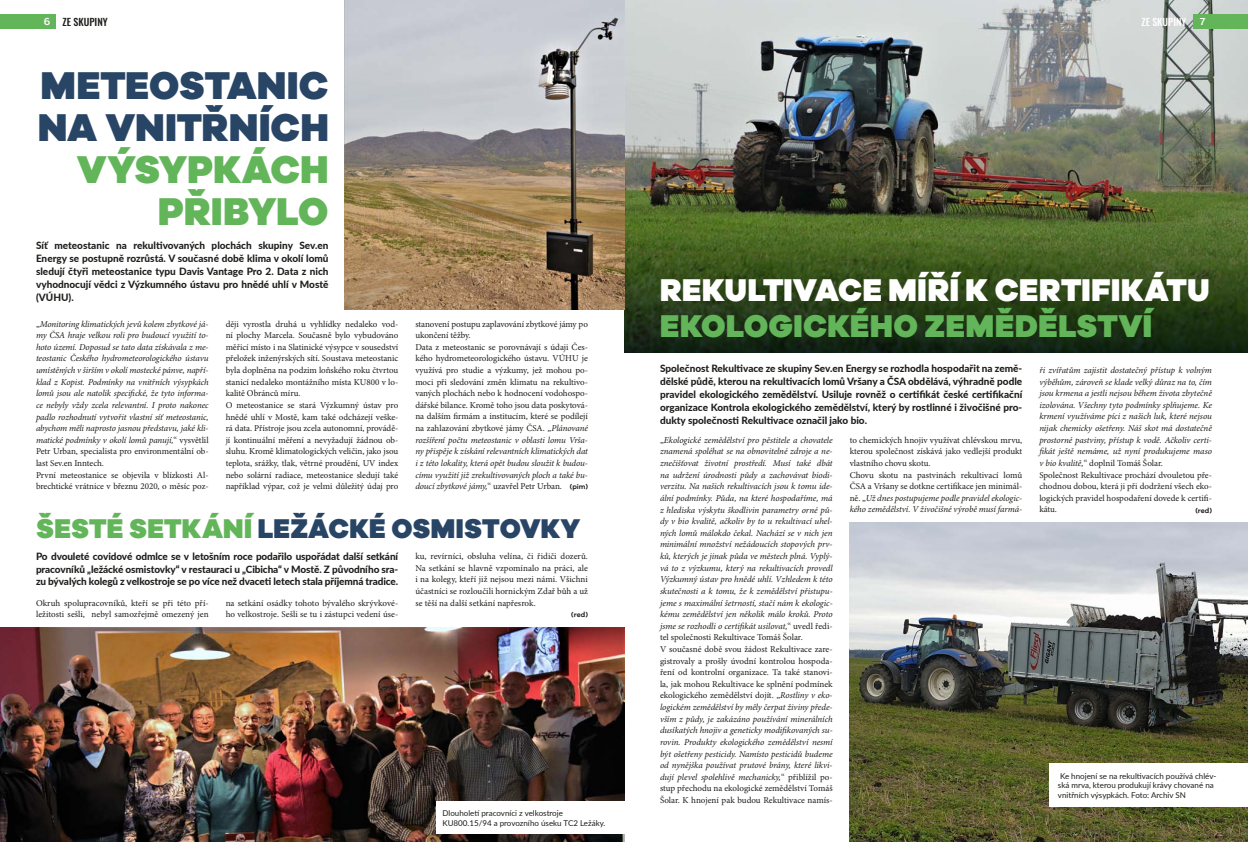
<style>
.page{position:relative;width:1248px;height:842px;background:#fff}
.page>*{position:absolute;margin:0;border:0;box-sizing:border-box;transform-origin:0 0}
.t1{font:900 40px/42px "Galano Grotesque";color:#284566}
.t2{font:900 40px/42px "Galano Grotesque";letter-spacing:.005em;color:#63b55a;text-align:right}
.t3{font:900 32.5px "Galano Grotesque";letter-spacing:.01em;color:#fff}
.t4{font:900 32.5px "Galano Grotesque";letter-spacing:.01em;color:#63b55a}
.t5{font:900 28px "Galano Grotesque";letter-spacing:.01em;color:#284566}
.t6{font:800 10px/13px "Lato";color:#1d1d1b;text-align:justify}
.t7{font:500 10px "Oswald";color:#1d1d1b}
.t8{font:500 10px "Oswald";color:#fff}
.t9{font:700 10px "Amsi Pro";color:#fff}
.t10{font:italic 9px/11.6px "Minion Pro";letter-spacing:-.01em;color:#1d1d1b}
.t11{font:9px/11.6px "Minion Pro";letter-spacing:-.005em;color:#1d1d1b}
.t12{font:8px/9.6px "Lato";color:#1d1d1b}
.t13{font:600 7px "Galano Grotesque Alt";color:#1d1d1b}
.s1{font-family:"Amsi Pro";font-weight:700;color:#fff}
.s2{font-style:normal}
.s3{font-style:italic}
.s4{font-family:"Galano Grotesque Alt";font-weight:600;font-size:7px}
.s5{color:#63b55a}
</style>
<div class="page">
<img style="left:624px;top:0;width:623px;height:223px">
<svg style="left:624px;top:223px;width:623px;height:130px;background:#32491b"></svg>
<div style="left:0;top:14px;width:56px;height:14px;background:#63b55a"></div>
<div style="left:1192px;top:14px;width:55px;height:14px;background:#63b55a"></div>
<img style="left:0;top:627px;width:624px;height:215px">
<div style="left:437px;top:801px;width:189px;height:33px;background:#fff"></div>
<img style="left:344px;top:0;width:280px;height:310px">
<img style="left:849px;top:522px;width:398px;height:320px">
<div style="left:1049px;top:763px;width:198px;height:44px;background:#fff"></div>
<p class="t7" style="left:44px;top:15px;width:65px"><span class="s1">6</span> ZE SKUPINY</p>
<p class="t8" style="left:1141px;top:15px;width:47px">ZE SKUPINY</p>
<p class="t9" style="left:1199px;top:14px;width:7px">7</p>
<h1 class="t1" style="left:38px;top:63px;width:292px">METEOSTANIC<br>NA VNITŘNÍCH</h1>
<h1 class="t2" style="left:77px;top:147px;width:253px">VÝSYPKÁCH<br>PŘIBYLO</h1>
<p class="t6" style="left:36px;top:238px;width:294px">Síť meteostanic na rekultivovaných plochách skupiny Sev.en Energy se postupně rozrůstá. V současné době klima v okolí lomů sledují čtyři meteostanice typu Davis Vantage Pro 2. Data z nich vyhodnocují vědci z Výzkumného ústavu pro hnědé uhlí v Mostě (VÚHU).</p>
<p class="t10" style="left:36px;top:318px;width:174px"><span class="s2">„</span>Monitoring klimatických jevů kolem zbytkové já&shy;my ČSA hraje velkou roli pro budoucí využití to&shy;hoto území. Doposud se tato data získávala z me&shy;teostanic Českého hydrometeorologického ústavu umístěných v širším v okolí mostecké pánve, napří&shy;klad z Kopist. Podmínky na vnitřních výsypkách lomů jsou ale natolik specifické, že tyto informa&shy;ce nebyly vždy zcela relevantní. I proto nakonec padlo rozhodnutí vytvořit vlastní síť meteostanic, abychom měli naprosto jasnou představu, jaké kli&shy;matické podmínky v okolí lomů panují,<span class="s2">“ vysvětlil Petr Urban, specialista pro environmentální ob&shy;last Sev.en Inntech.<br>První meteostanice se objevila v blízkosti Al&shy;brechtické vrátnice v březnu 2020, o měsíc poz-</span></p>
<p class="t11" style="left:226px;top:318px;width:174px">ději vyrostla druhá u vyhlídky nedaleko vod&shy;ní plochy Marcela. Současně bylo vybudováno měřicí místo i na Slatinické výsypce v sousedství přeložek inženýrských sítí. Soustava meteostanic byla doplněna na podzim loňského roku čtvrtou stanicí nedaleko montážního místa KU800 v lo&shy;kalitě Obránců míru.<br>O meteostanice se stará Výzkumný ústav pro hnědé uhlí v Mostě, kam také odcházejí veške&shy;rá data. Přístroje jsou zcela autonomní, provádě&shy;jí kontinuální měření a nevyžadují žádnou ob&shy;sluhu. Kromě klimatologických veličin, jako jsou teplota, srážky, tlak, větrné proudění, UV index nebo solární radiace, meteostanice sledují také například výpar, což je velmi důležitý údaj pro</p>
<p class="t11" style="left:415px;top:318px;width:174px">stanovení postupu zaplavování zbytkové jámy po ukončení těžby.<br>Data z meteostanic se porovnávají s údaji Čes&shy;kého hydrometeorologického ústavu. VÚHU je využívá pro studie a výzkumy, jež mohou po&shy;moci při sledování změn klimatu na rekultivo&shy;vaných plochách nebo k hodnocení vodohospo&shy;dářské bilance. Kromě toho jsou data poskytová&shy;na dalším firmám a institucím, které se podílejí na zahlazování zbytkové jámy ČSA. „<span class="s3">Plánované rozšíření počtu meteostanic v oblasti lomu Vrša&shy;ny přispěje k získání relevantních klimatických dat i z této lokality, která opět budou sloužit k budou&shy;címu využití již zrekultivovaných ploch a také bu&shy;doucí zbytkové jámy,</span>“ uzavřel Petr Urban. <span class="s4">(pim)</span></p>
<h3 class="t5" style="left:36px;top:510px;width:546px"><span class="s5">ŠESTÉ SETKÁNÍ</span> LEŽÁCKÉ OSMISTOVKY</h3>
<p class="t6" style="left:36px;top:550px;width:364px;line-height:12.5px">Po dvouleté covidové odmlce se v letošním roce podařilo uspořádat další setkání pracovníků „ležácké osmistovky“ v restauraci u „Cibicha“ v Mostě. Z původního sra&shy;zu bývalých kolegů z velkostroje se po více než dvaceti letech stala příjemná tradice.</p>
<p class="t11" style="left:415px;top:550px;width:174px;text-align:justify">ku, revírníci, obsluha velína, či řidiči dozerů.<br>Na setkání se hlavně vzpomínalo na práci, ale i na kolegy, kteří již nejsou mezi námi. Všichni účastníci se rozloučili hornickým Zdař bůh a už se těší na další setkání napřesrok.</p>
<p class="t13" style="left:571px;top:610px;width:18px">(red)</p>
<p class="t11" style="left:36px;top:597px;width:174px">Okruh spolupracovníků, kteří se při této pří&shy;ležitosti sešli, nebyl samozřejmě omezený jen</p>
<p class="t11" style="left:226px;top:597px;width:174px">na setkání osádky tohoto bývalého skrývkové&shy;ho velkostroje. Sešli se tu i zástupci vedení úse-</p>
<p class="t12" style="left:442px;top:808px;width:164px">Dlouholetí pracovníci z velkostroje<br>KU800.15/94 a provozního úseku TC2 Ležáky.</p>
<h2 class="t3" style="left:660px;top:269px;width:551px">REKULTIVACE MÍŘÍ K CERTIFIKÁTU</h2>
<h2 class="t4" style="left:660px;top:305px;width:493px">EKOLOGICKÉHO ZEMĚDĚLSTVÍ</h2>
<p class="t6" style="left:660px;top:361px;width:364px">Společnost Rekultivace ze skupiny Sev.en Energy se rozhodla hospodařit na země&shy;dělské půdě, kterou na rekultivacích lomů Vršany a ČSA obdělává, výhradně podle pravidel ekologického zemědělství. Usiluje rovněž o certifikát české certifikační organizace Kontrola ekologického zemědělství, který by rostlinné i živočišné pro&shy;dukty společnosti Rekultivace označil jako bio.</p>
<p class="t10" style="left:1039px;top:364px;width:174px">ři zvířatům zajistit dostatečný přístup k volným výběhům, zároveň se klade velký důraz na to, čím jsou krmena a jestli nejsou během života zbytečně izolována. Všechny tyto podmínky splňujeme. Ke krmení využíváme píci z našich luk, které nejsou nijak chemicky ošetřeny. Náš skot má dostatečně prostorné pastviny, přístup k vodě. Ačkoliv certi&shy;fikát ještě nemáme, už nyní produkujeme maso v bio kvalitě,<span class="s2">“ doplnil Tomáš Šolar.<br>Společnost Rekultivace prochází dvouletou pře&shy;chodnou dobou, která ji při dodržení všech eko&shy;logických pravidel hospodaření dovede k certifi&shy;kátu.</span></p>
<p class="t10" style="left:660px;top:434px;width:174px"><span class="s2">„</span>Ekologické zemědělství pro pěstitele a chovatele znamená spoléhat se na obnovitelné zdroje a ne&shy;znečišťovat životní prostředí. Musí také dbát na udržení úrodnosti půdy a zachovávat biodi&shy;verzitu. Na našich rekultivacích jsou k tomu ide&shy;ální podmínky. Půda, na které hospodaříme, má z hlediska výskytu škodlivin parametry orné pů&shy;dy v bio kvalitě, ačkoliv by to u rekultivací uhel&shy;ných lomů málokdo čekal. Nachází se v nich jen minimální množství nežádoucích stopových prv&shy;ků, kterých je jinak půda ve městech plná. Vyplý&shy;vá to z výzkumu, který na rekultivacích provedl Výzkumný ústav pro hnědé uhlí. Vzhledem k této skutečnosti a k tomu, že k zemědělství přistupu&shy;jeme s maximální šetrností, stačí nám k ekologic&shy;kému zemědělství jen několik málo kroků. Proto jsme se rozhodli o certifikát usilovat,<span class="s2">“ uvedl ředi&shy;tel společnosti Rekultivace Tomáš Šolar.<br>V současné době svou žádost Rekultivace zare&shy;gistrovaly a prošly úvodní kontrolou hospoda&shy;ření od kontrolní organizace. Ta také stanovi&shy;la, jak mohou Rekultivace ke splnění podmínek ekologického zemědělství dojít. „</span>Rostliny v eko&shy;logickém zemědělství by měly čerpat živiny přede&shy;vším z půdy, je zakázáno používání minerálních dusíkatých hnojiv a geneticky modifikovaných su&shy;rovin. Produkty ekologického zemědělství nesmí být ošetřeny pesticidy. Namísto pesticidů budeme od nynějška používat prutové brány, které likvi&shy;dují plevel spolehlivě mechanicky,<span class="s2">“ přiblížil po&shy;stup přechodu na ekologické zemědělství Tomáš Šolar. K hnojení pak budou Rekultivace namís-</span></p>
<p class="t11" style="left:849px;top:434px;width:174px">to chemických hnojiv využívat chlévskou mrvu, kterou společnost získává jako vedlejší produkt vlastního chovu skotu.<br>Chovu skotu na pastvinách rekultivací lomů ČSA a Vršany se dotkne certifikace jen minimál&shy;ně. „<span class="s3">Už dnes postupujeme podle pravidel ekologic&shy;kého zemědělství. V živočišné výrobě musí farmá-</span></p>
<p class="t13" style="left:1195px;top:506px;width:18px">(red)</p>
<p class="t12" style="left:1057px;top:771px;width:160px">Ke hnojení se na rekultivacích používá chlév&shy;ská mrva, kterou produkují krávy chované na vnitřních výsypkách. Foto: Archiv SN</p>
</div>
